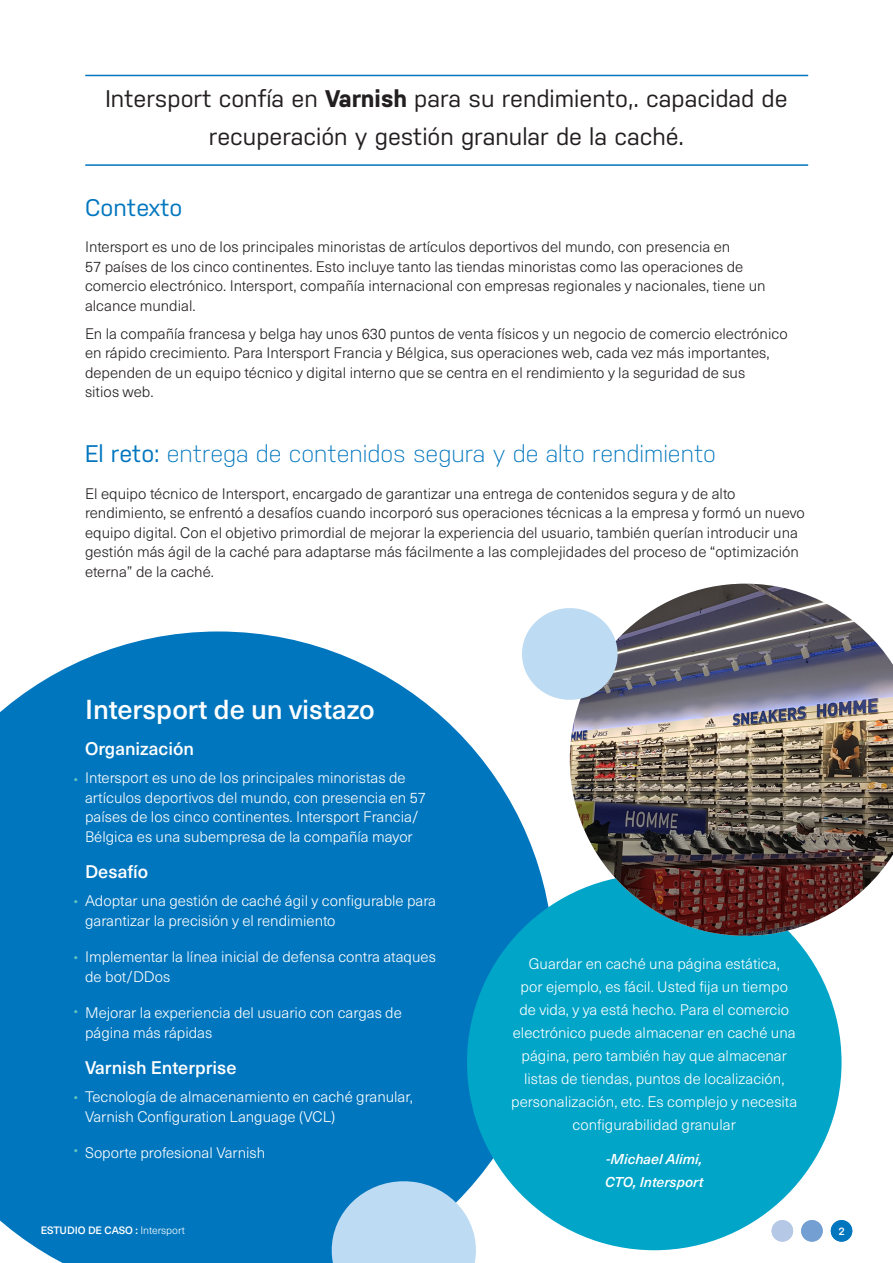
<style>
.page{position:relative;width:893px;height:1263px;background:#fff}
.page>*{position:absolute;margin:0;border:0;box-sizing:border-box;transform-origin:0 0}
.Headlines{font:500 27px "Neue Haas Unica W1 G";color:#fff}
.Page_Header_1{font:24px/37.5px "Nudista";color:#231f20;text-align:center}
.Headlines-2{font:300 24px "Nudista";color:#0076be}
.Headlines-3{font:24px "Nudista";color:#0076be}
.Body_copy{font:500 18px "Neue Haas Unica W1 G";color:#fff}
.Body_copy-2{font:300 15px/19.5px "Neue Haas Unica W1 G";color:#231f20}
.Body_copy-3{font:300 15px/19.5px "Neue Haas Unica W1 G";color:#fff}
.Headlines-4{font:300 15px/19.5px "Neue Haas Unica W1 G";color:#231f20}
.Quote_1{font:300 15px/23.1px "Neue Haas Unica W1 G";color:#fff;text-align:center}
.Body_copy-4{font:300 15px "Neue Haas Unica W1 G";color:#5ec5be}
.Quote_2{font:italic 500 14.1px/23.1px "Neue Haas Unica W1 G";color:#fff}
.Body_copy-5{font:500 10.5px "Neue Haas Unica W1 G";letter-spacing:-.005em;color:#fff}
.t1{font:600 10.5px "Nudista";color:#fff}
.s1{font-weight:700}
.s2{font-weight:400}
.s3{font-weight:300}
</style>
<div class="page">
<svg style="left:0;top:631px;width:553px;height:632px;background:#1b84c4"></svg>
<hr style="left:85px;top:164px;width:723px;height:2px;background:#0076be">
<hr style="left:85px;top:75px;width:723px;height:1px;background:#0076be">
<div style="left:467px;top:874px;width:374px;height:376px;background:#00a5c8;border-radius:50%"></div>
<div style="left:831px;top:1220px;width:21px;height:21px;background:#0076be;border-radius:50%"></div>
<div style="left:801px;top:1220px;width:22px;height:21px;background:#739fd3;border-radius:50%"></div>
<div style="left:772px;top:1220px;width:21px;height:21px;background:#b5c8e6;border-radius:50%"></div>
<svg style="left:325px;top:1175px;width:157px;height:88px;background:#96c6e7"></svg>
<img style="left:570px;top:584px;width:323px;height:352px">
<svg style="left:518px;top:604px;width:104px;height:100px"></svg>
<p class="Page_Header_1" style="left:105px;top:80px;width:684px">Intersport confía en <span class="s1">Varnish</span> para su rendimiento,. capacidad de recuperación y gestión granular de la caché.</p>
<p class="Headlines-3" style="left:85px;top:193px;width:99px">Contexto</p>
<p class="Body_copy-2" style="left:85px;top:236px;width:682px">Intersport es uno de los principales minoristas de artículos deportivos del mundo, con presencia en<br>57 países de los cinco continentes. Esto incluye tanto las tiendas minoristas como las operaciones de comercio electrónico. Intersport, compañía internacional con empresas regionales y nacionales, tiene un alcance mundial.</p>
<p class="Body_copy-2" style="left:85px;top:323px;width:704px">En la compañía francesa y belga hay unos 630 puntos de venta físicos y un negocio de comercio electrónico en rápido crecimiento. Para Intersport Francia y Bélgica, sus operaciones web, cada vez más importantes, dependen de un equipo técnico y digital interno que se centra en el rendimiento y la seguridad de sus<br>sitios web.</p>
<p class="Headlines-2" style="left:85px;top:440px;width:632px"><span class="s2">El reto:</span> entrega de contenidos segura y de alto rendimiento</p>
<p class="Headlines-4" style="left:85px;top:483px;width:721px">El equipo técnico de Intersport, encargado de garantizar una entrega de contenidos segura y de alto rendimiento, se enfrentó a desafíos cuando incorporó sus operaciones técnicas a la empresa y formó un nuevo equipo digital. Con el objetivo primordial de mejorar la experiencia del usuario, también querían introducir una gestión más ágil de la caché para adaptarse más fácilmente a las complejidades del proceso de “optimización eterna” de la caché.</p>
<p class="Headlines" style="left:85px;top:689px;width:291px">Intersport de un vistazo</p>
<p class="Body_copy" style="left:85px;top:735px;width:111px">Organización</p>
<p class="Body_copy-3" style="left:85px;top:767px;width:342px">Intersport es uno de los principales minoristas de artículos deportivos del mundo, con presencia en 57 países de los cinco continentes. Intersport Francia/ Bélgica es una subempresa de la compañía mayor</p>
<p class="Body_copy" style="left:85px;top:858px;width:65px">Desafío</p>
<p class="Body_copy-3" style="left:85px;top:890px;width:353px">Adoptar una gestión de caché ágil y configurable para garantizar la precisión y el rendimiento</p>
<p class="Body_copy-3" style="left:85px;top:946px;width:352px">Implementar la línea inicial de defensa contra ataques de bot/DDos</p>
<p class="Body_copy-3" style="left:85px;top:1002px;width:318px">Mejorar la experiencia del usuario con cargas de página más rápidas</p>
<p class="Body_copy" style="left:85px;top:1054px;width:153px">Varnish Enterprise</p>
<p class="Body_copy-3" style="left:85px;top:1086px;width:329px">Tecnología de almacenamiento en caché granular,<br>Varnish Configuration Language (VCL)</p>
<p class="Body_copy-3" style="left:85px;top:1142px;width:182px">Soporte profesional Varnish</p>
<p class="Body_copy-4" style="left:73px;top:769px;width:6px">•</p>
<p class="Body_copy-4" style="left:73px;top:891px;width:6px">•</p>
<p class="Body_copy-4" style="left:73px;top:946px;width:6px">•</p>
<p class="Body_copy-4" style="left:73px;top:1001px;width:6px">•</p>
<p class="Body_copy-4" style="left:73px;top:1086px;width:6px">•</p>
<p class="Body_copy-4" style="left:73px;top:1140px;width:6px">•</p>
<p class="Quote_1" style="left:511px;top:951px;width:288px">Guardar en caché una página estática,<br>por ejemplo, es fácil. Usted fija un tiempo de vida, y ya está hecho. Para el comercio electrónico puede almacenar en caché una página, pero también hay que almacenar listas de tiendas, puntos de localización, personalización, etc. Es complejo y necesita configurabilidad granular</p>
<p class="Quote_2" style="left:605px;top:1147px;width:100px">-Michael Alimi,<br>CTO, Intersport</p>
<p class="Body_copy-5" style="left:41px;top:1222px;width:146px">ESTUDIO DE CASO : <span class="s3">Intersport</span></p>
<p class="t1" style="left:838px;top:1225px;width:8px">2</p>
</div>
